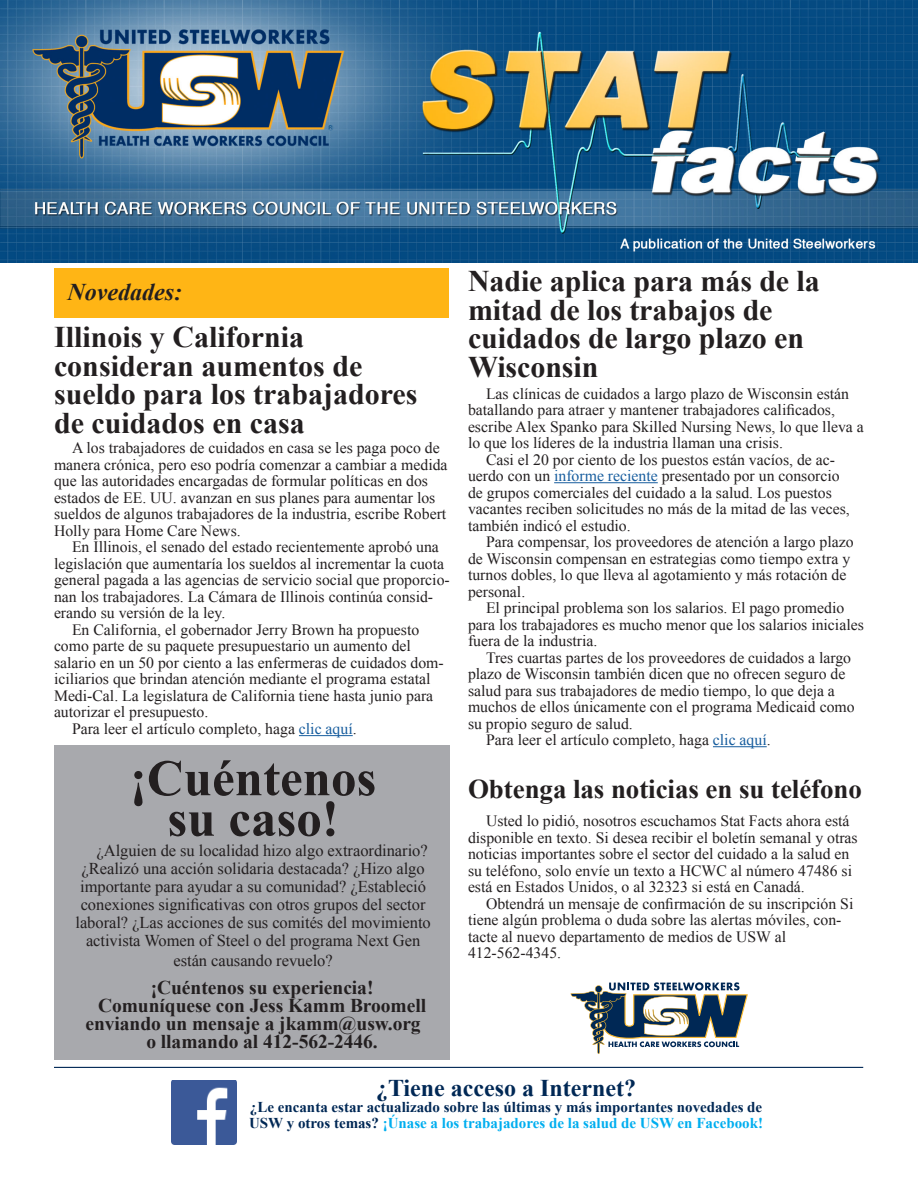
<style>
.page{position:relative;width:918px;height:1188px;background:#fff}
.page>*{position:absolute;margin:0;border:0;box-sizing:border-box;transform-origin:0 0}
.t1{font:700 51px "Times New Roman";color:#231f20}
.t2{font:700 30px/28.5px "Times New Roman";color:#231f20}
.t3{font:700 27px "Times New Roman";letter-spacing:-.005em;color:#231f20}
.t4{font:700 24px "Times New Roman";color:#002855}
.t5{font:italic 700 24px "Times New Roman";color:#231f20}
.t6{font:700 19.5px/18px "Times New Roman";letter-spacing:-.005em;color:#231f20;text-align:right}
.t7{font:16.5px "Times New Roman";letter-spacing:-.005em;color:#231f20}
.t8{font:15.75px/16.5px "Times New Roman";color:#231f20}
.t9{font:700 15px/15.8px "Times New Roman";color:#002855}
.s1{color:#175d9e}
.s2{color:#00aeef}
</style>
<div class="page">
<div style="left:54px;top:268px;width:394px;height:50px;background:#ffb515"></div>
<img style="left:1px;top:0;width:917px;height:262px">
<hr style="left:54px;top:1067px;width:809px;height:1px;background:#002855">
<img style="left:171px;top:1080px;width:65px;height:65px">
<hr style="left:299px;top:735px;width:54px;height:1px;background:#175d9e">
<hr style="left:554px;top:482px;width:104px;height:1px;background:#175d9e">
<hr style="left:713px;top:746px;width:54px;height:1px;background:#175d9e">
<svg style="left:571px;top:982px;width:177px;height:72px"></svg>
<div style="left:54px;top:746px;width:395px;height:314px;background:#a8a9ad"></div>
<p class="t5" style="left:68px;top:275px;width:116px">Novedades:</p>
<p class="t2" style="left:54px;top:322px;width:365px">Illinois y California consideran aumentos de sueldo para los trabajadores de cuidados en casa</p>
<p class="t8" style="left:54px;top:440px;width:395px;text-indent:18px">A los trabajadores de cuidados en casa se les paga poco de manera crónica, pero eso podría comenzar a cambiar a medida que las autoridades encargadas de formular políticas en dos estados de EE. UU. avanzan en sus planes para aumentar los sueldos de algunos trabajadores de la industria, escribe Robert Holly para Home Care News.</p>
<p class="t8" style="left:54px;top:539px;width:397px;text-indent:18px">En Illinois, el senado del estado recientemente aprobó una legislación que aumentaría los sueldos al incrementar la cuota general pagada a las agencias de servicio social que proporcio&shy;nan los trabajadores. La Cámara de Illinois continúa consid&shy;erando su versión de la ley.</p>
<p class="t8" style="left:54px;top:621px;width:391px;text-indent:18px">En California, el gobernador Jerry Brown ha propuesto como parte de su paquete presupuestario un aumento del salario en un 50 por ciento a las enfermeras de cuidados dom&shy;iciliarios que brindan atención mediante el programa estatal Medi-Cal. La legislatura de California tiene hasta junio para autorizar el presupuesto.</p>
<p class="t8" style="left:72px;top:720px;width:286px">Para leer el artículo completo, haga <span class="s1">clic aquí</span>.</p>
<p class="t1" style="left:130px;top:743px;width:248px">¡Cuéntenos</p>
<p class="t1" style="left:167px;top:783px;width:173px">su caso!</p>
<p class="t7" style="left:97px;top:839px;width:333px">¿Alguien de su localidad hizo algo extraordinario?</p>
<p class="t7" style="left:82px;top:857px;width:345px">¿Realizó una acción solidaria destacada? ¿Hizo algo</p>
<p class="t7" style="left:80px;top:875px;width:347px">importante para ayudar a su comunidad? ¿Estableció</p>
<p class="t7" style="left:81px;top:893px;width:346px">conexiones significativas con otros grupos del sector</p>
<p class="t7" style="left:75px;top:911px;width:357px">laboral? ¿Las acciones de sus comités del movimiento</p>
<p class="t7" style="left:86px;top:929px;width:336px">activista Women of Steel o del programa Next Gen</p>
<p class="t7" style="left:173px;top:949px;width:161px">están causando revuelo?</p>
<p class="t6" style="left:151px;top:978px;width:224px">¡Cuéntenos su experiencia!</p>
<p class="t6" style="left:86px;top:996px;width:342px">Comuníquese con Jess Kamm Broomell enviando un mensaje a jkamm@usw.org</p>
<p class="t6" style="left:146px;top:1032px;width:233px">o llamando al 412-562-2446.</p>
<p class="t2" style="left:468px;top:266px;width:353px">Nadie aplica para más de la mitad de los trabajos de cuidados de largo plazo en<br>Wisconsin</p>
<p class="t8" style="left:468px;top:385px;width:397px;text-indent:18px">Las clínicas de cuidados a largo plazo de Wisconsin están batallando para atraer y mantener trabajadores calificados, escribe Alex Spanko para Skilled Nursing News, lo que lleva a lo que los líderes de la industria llaman una crisis.</p>
<p class="t8" style="left:468px;top:451px;width:383px;text-indent:18px">Casi el 20 por ciento de los puestos están vacíos, de ac&shy;uerdo con un <span class="s1">informe reciente</span> presentado por un consorcio de grupos comerciales del cuidado a la salud. Los puestos vacantes reciben solicitudes no más de la mitad de las veces, también indicó el estudio.</p>
<p class="t8" style="left:468px;top:533px;width:387px;text-indent:18px">Para compensar, los proveedores de atención a largo plazo de Wisconsin compensan en estrategias como tiempo extra y turnos dobles, lo que lleva al agotamiento y más rotación de personal.</p>
<p class="t8" style="left:468px;top:599px;width:397px;text-indent:18px">El principal problema son los salarios. El pago promedio para los trabajadores es mucho menor que los salarios iniciales fuera de la industria.</p>
<p class="t8" style="left:468px;top:649px;width:388px;text-indent:18px">Tres cuartas partes de los proveedores de cuidados a largo plazo de Wisconsin también dicen que no ofrecen seguro de salud para sus trabajadores de medio tiempo, lo que deja a muchos de ellos únicamente con el programa Medicaid como su propio seguro de salud.</p>
<p class="t8" style="left:486px;top:731px;width:286px">Para leer el artículo completo, haga <span class="s1">clic aquí</span>.</p>
<p class="t3" style="left:468px;top:770px;width:396px">Obtenga las noticias en su teléfono</p>
<p class="t8" style="left:468px;top:813px;width:391px;text-indent:18px">Usted lo pidió, nosotros escuchamos Stat Facts ahora está disponible en texto. Si desea recibir el boletín semanal y otras noticias importantes sobre el sector del cuidado a la salud en su teléfono, solo envíe un texto a HCWC al número 47486 si está en Estados Unidos, o al 32323 si está en Canadá.</p>
<p class="t8" style="left:468px;top:895px;width:387px;text-indent:18px">Obtendrá un mensaje de confirmación de su inscripción Si tiene algún problema o duda sobre las alertas móviles, con&shy;tacte al nuevo departamento de medios de USW al 412-562-4345.</p>
<p class="t4" style="left:376px;top:1072px;width:262px">¿Tiene acceso a Internet?</p>
<p class="t9" style="left:249px;top:1099px;width:515px">¿Le encanta estar actualizado sobre las últimas y más importantes novedades de<br>USW y otros temas? <span class="s2">¡Únase a los trabajadores de la salud de USW en Facebook!</span></p>
</div>
